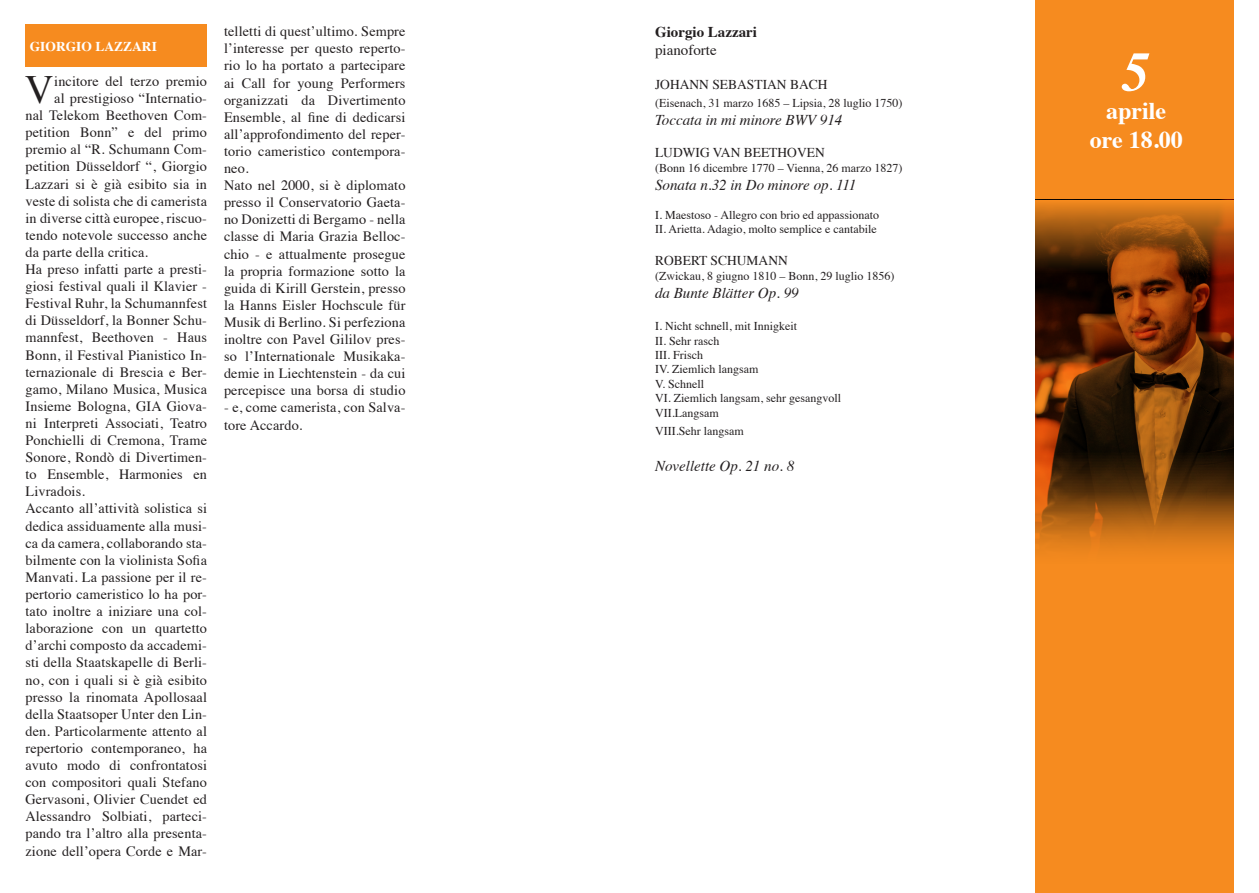
<style>
.page{position:relative;width:1259px;height:893px;background:#fff}
.page>*{position:absolute;margin:0;border:0;box-sizing:border-box;transform-origin:0 0}
.t1{font:italic 700 55.5px "Times";color:#fff}
.t2{font:40.05px "Times";color:#231f20}
.t3{font:700 24px "Times";color:#fff}
.t4{font:italic 15px "Times";color:#231f20}
.t5{font:700 15px "Times";color:#231f20}
.t6{font:15px "Times";color:#231f20}
.t7{font:14.25px/17.1px "Times";letter-spacing:.01em;color:#231f20;text-align:justify}
.t8{font:13.5px "Times";color:#231f20}
.t9{font:700 13.5px "Times";color:#fff}
.t10{font:12px "Times";color:#231f20}
</style>
<div class="page">
<div style="left:1035px;top:0;width:198px;height:893px;background:#f68b1f"></div>
<div style="left:26px;top:24px;width:181px;height:43px;background:#f68b1f"></div>
<img style="left:1035px;top:273px;width:198px;height:219px">
<svg style="left:1035px;top:203px;width:198px;height:70px;background:#944d10"></svg>
<svg style="left:1035px;top:492px;width:198px;height:60px;background:#b36415"></svg>
<p class="t9" style="left:30px;top:33px;width:129px">GIORGIO LAZZARI</p>
<p class="t2" style="left:25px;top:52px;width:30px">V</p>
<p class="t7" style="left:54px;top:71px;width:154px">incitore del terzo premio</p>
<p class="t7" style="left:54px;top:88px;width:154px">al prestigioso “Internatio-</p>
<p class="t7" style="left:26px;top:106px;width:183px">nal Telekom Beethoven Com-</p>
<p class="t7" style="left:26px;top:123px;width:183px">petition Bonn” e del primo</p>
<p class="t7" style="left:26px;top:140px;width:183px">premio al “R. Schumann Com-</p>
<p class="t7" style="left:26px;top:157px;width:183px">petition Düsseldorf “, Giorgio</p>
<p class="t7" style="left:26px;top:174px;width:183px">Lazzari si è già esibito sia in</p>
<p class="t7" style="left:26px;top:191px;width:183px">veste di solista che di camerista</p>
<p class="t7" style="left:26px;top:208px;width:183px">in diverse città europee, riscuo-</p>
<p class="t7" style="left:26px;top:225px;width:183px">tendo notevole successo anche</p>
<p class="t7" style="left:26px;top:242px;width:124px">da parte della critica.</p>
<p class="t7" style="left:26px;top:259px;width:183px">Ha preso infatti parte a presti&shy;giosi festival quali il Klavier - Festival Ruhr, la Schumannfest di Düsseldorf, la Bonner Schu&shy;mannfest, Beethoven - Haus Bonn, il Festival Pianistico In&shy;ternazionale di Brescia e Ber&shy;gamo, Milano Musica, Musica Insieme Bologna, GIA Giova&shy;ni Interpreti Associati, Teatro Ponchielli di Cremona, Trame Sonore, Rondò di Divertimen&shy;to Ensemble, Harmonies en Livradois.</p>
<p class="t7" style="left:26px;top:499px;width:183px">Accanto all’attività solistica si dedica assiduamente alla musi&shy;ca da camera, collaborando sta&shy;bilmente con la violinista Sofia Manvati. La passione per il re&shy;pertorio cameristico lo ha por&shy;tato inoltre a iniziare una col&shy;laborazione con un quartetto d’archi composto da accademi&shy;sti della Staatskapelle di Berli&shy;no, con i quali si è già esibito presso la rinomata Apollosaal della Staatsoper Unter den Lin&shy;den. Particolarmente attento al repertorio contemporaneo, ha avuto modo di confrontatosi con compositori quali Stefano Gervasoni, Olivier Cuendet ed Alessandro Solbiati, parteci&shy;pando tra l’altro alla presenta&shy;zione dell’opera Corde e Mar-</p>
<p class="t7" style="left:224px;top:22px;width:183px">telletti di quest’ultimo. Sempre l’interesse per questo reperto&shy;rio lo ha portato a partecipare ai Call for young Performers organizzati da Divertimento Ensemble, al fine di dedicarsi all’approfondimento del reper&shy;torio cameristico contempora&shy;neo.</p>
<p class="t7" style="left:224px;top:176px;width:183px">Nato nel 2000, si è diplomato presso il Conservatorio Gaeta&shy;no Donizetti di Bergamo - nella classe di Maria Grazia Belloc&shy;chio - e attualmente prosegue la propria formazione sotto la guida di Kirill Gerstein, presso la Hanns Eisler Hochscule für Musik di Berlino. Si perfeziona inoltre con Pavel Gililov pres&shy;so l’Internationale Musikaka&shy;demie in Liechtenstein - da cui percepisce una borsa di studio</p>
<p class="t7" style="left:224px;top:398px;width:183px">- e, come camerista, con Salva&shy;tore Accardo.</p>
<p class="t5" style="left:655px;top:17px;width:104px">Giorgio Lazzari</p>
<p class="t6" style="left:655px;top:36px;width:63px">pianoforte</p>
<p class="t8" style="left:655px;top:72px;width:174px">JOHANN SEBASTIAN BACH</p>
<p class="t10" style="left:655px;top:92px;width:249px">(Eisenach, 31 marzo 1685 – Lipsia, 28 luglio 1750)</p>
<p class="t4" style="left:655px;top:107px;width:189px">Toccata in mi minore BWV 914</p>
<p class="t8" style="left:655px;top:140px;width:171px">LUDWIG VAN BEETHOVEN</p>
<p class="t10" style="left:655px;top:157px;width:249px">(Bonn 16 dicembre 1770 – Vienna, 26 marzo 1827)</p>
<p class="t4" style="left:655px;top:172px;width:203px">Sonata n.32 in Do minore op. 111</p>
<p class="t10" style="left:655px;top:203px;width:225px">I. Maestoso - Allegro con brio ed appassionato</p>
<p class="t10" style="left:655px;top:218px;width:223px">II. Arietta. Adagio, molto semplice e cantabile</p>
<p class="t8" style="left:655px;top:248px;width:134px">ROBERT SCHUMANN</p>
<p class="t10" style="left:655px;top:265px;width:241px">(Zwickau, 8 giugno 1810 – Bonn, 29 luglio 1856)</p>
<p class="t4" style="left:655px;top:280px;width:145px">da Bunte Blätter Op. 99</p>
<p class="t10" style="left:655px;top:315px;width:143px">I. Nicht schnell, mit Innigkeit</p>
<p class="t10" style="left:655px;top:329px;width:66px">II. Sehr rasch</p>
<p class="t10" style="left:655px;top:344px;width:49px">III. Frisch</p>
<p class="t10" style="left:655px;top:358px;width:105px">IV. Ziemlich langsam</p>
<p class="t10" style="left:655px;top:373px;width:51px">V. Schnell</p>
<p class="t10" style="left:655px;top:387px;width:187px">VI. Ziemlich langsam, sehr gesangvoll</p>
<p class="t10" style="left:655px;top:401px;width:65px">VII.Langsam</p>
<p class="t10" style="left:655px;top:419px;width:90px">VIII.Sehr langsam</p>
<p class="t4" style="left:655px;top:452px;width:141px">Novellette Op. 21 no. 8</p>
<p class="t1" style="left:1122px;top:20px;width:29px">5</p>
<p class="t3" style="left:1106px;top:88px;width:61px">aprile</p>
<p class="t3" style="left:1089px;top:117px;width:94px">ore 18.00</p>
</div>
